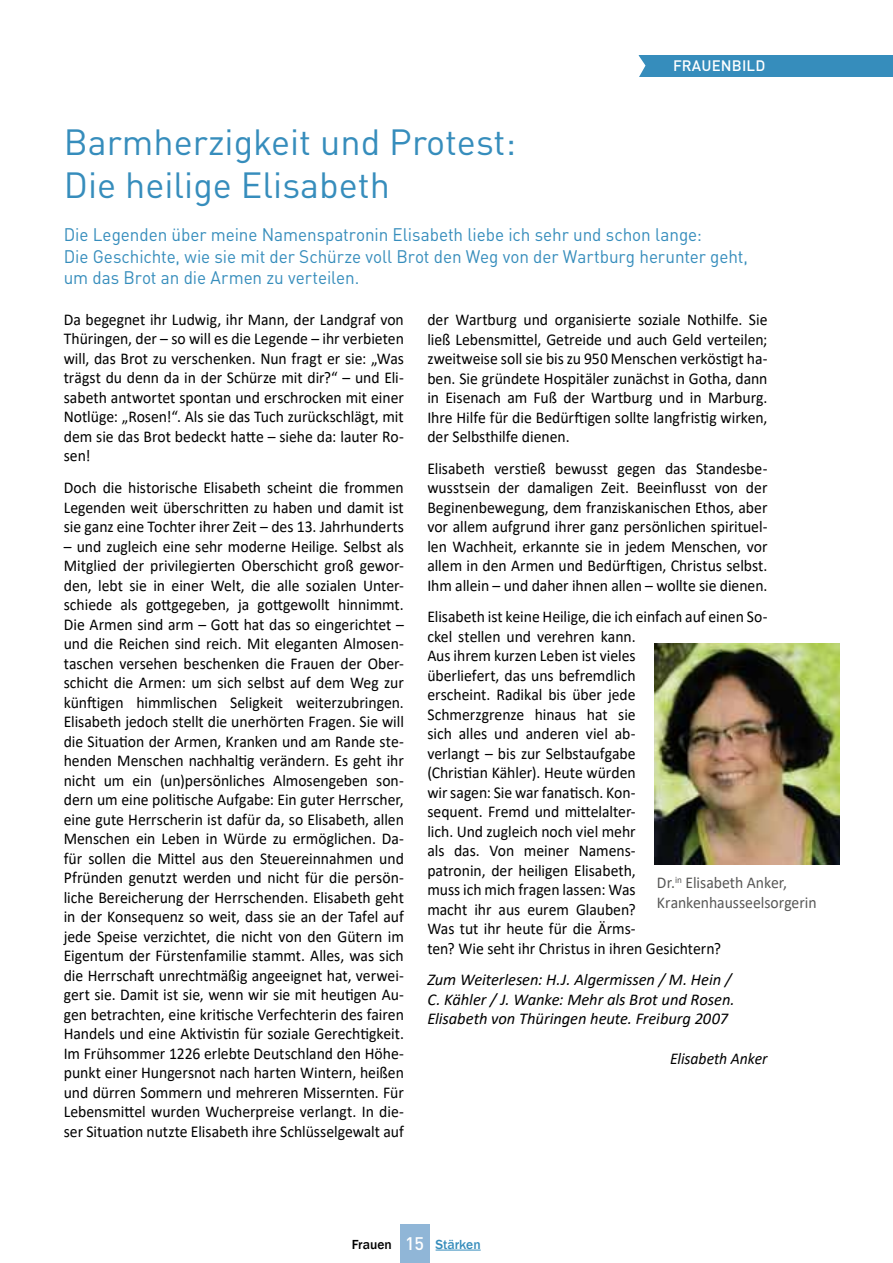
<style>
.page{position:relative;width:893px;height:1263px;background:#fff}
.page>*{position:absolute;margin:0;border:0;box-sizing:border-box;transform-origin:0 0}
.t1{font:36px/43.2px "DIN Pro";color:#368dbc}
.t2{font:18px/21.6px "DIN Pro";letter-spacing:-.005em;color:#368dbc;scale:.95 1}
.t3{font:16.5px/19.5px "Calibri";letter-spacing:-.005em;color:#000;text-align:justify;scale:.95 1}
.t4{font:italic 16.5px/19.5px "Calibri";letter-spacing:-.005em;color:#000}
.t5{font:16.5px/19.8px "Calibri";letter-spacing:-.005em;color:#575756;scale:.95 1}
.t6{font:italic 16.5px "Calibri";letter-spacing:-.005em;color:#000;scale:.95 1}
.t7{font:500 15px "DIN Pro";letter-spacing:.01em;color:#fff}
.t8{font:500 13.5px "Franklin Gothic";color:#368dbc}
.s1{color:#000}
.s2{font-family:"DIN Pro";font-size:18px;color:#fff}
</style>
<div class="page">
<div style="left:638px;top:55px;width:255px;height:22px;background:#368dbc"></div>
<img style="left:655px;top:644px;width:185px;height:220px">
<svg style="left:638px;top:55px;width:8px;height:22px"></svg>
<div style="left:400px;top:1225px;width:29px;height:38px;background:#90b6d7"></div>
<hr style="left:436px;top:1250px;width:45px;height:1px;background:#368dbc">
<h1 class="t1" style="left:64px;top:118px;width:454px">Barmherzigkeit und Protest:<br>Die heilige Elisabeth</h1>
<p class="t7" style="left:673px;top:54px;width:94px">FRAUENBILD</p>
<p class="t2" style="left:64px;top:223px;width:722px">Die Legenden über meine Namenspatronin Elisabeth liebe ich sehr und schon lange:<br>Die Geschichte, wie sie mit der Schürze voll Brot den Weg von der Wartburg herunter geht, um das Brot an die Armen zu verteilen.</p>
<p class="t3" style="left:64px;top:309px;width:360px">Da begegnet ihr Ludwig, ihr Mann, der Landgraf von Thüringen, der – so will es die Legende – ihr verbieten will, das Brot zu verschenken. Nun fragt er sie: „Was trägst du denn da in der Schürze mit dir?“ – und Eli&shy;sabeth antwortet spontan und erschrocken mit einer Notlüge: „Rosen!“. Als sie das Tuch zurückschlägt, mit dem sie das Brot bedeckt hatte – siehe da: lauter Ro&shy;sen!</p>
<p class="t3" style="left:64px;top:477px;width:359px">Doch die historische Elisabeth scheint die frommen Legenden weit überschritten zu haben und damit ist sie ganz eine Tochter ihrer Zeit – des 13. Jahrhunderts</p>
<p class="t3" style="left:64px;top:536px;width:360px">– und zugleich eine sehr moderne Heilige. Selbst als Mitglied der privilegierten Oberschicht groß gewor&shy;den, lebt sie in einer Welt, die alle sozialen Unter&shy;schiede als gottgegeben, ja gottgewollt hinnimmt.<br>Die Armen sind arm – Gott hat das so eingerichtet – und die Reichen sind reich. Mit eleganten Almosen&shy;taschen versehen beschenken die Frauen der Ober&shy;schicht die Armen: um sich selbst auf dem Weg zur künftigen himmlischen Seligkeit weiterzubringen.<br>Elisabeth jedoch stellt die unerhörten Fragen. Sie will die Situation der Armen, Kranken und am Rande ste&shy;henden Menschen nachhaltig verändern. Es geht ihr nicht um ein (un)persönliches Almosengeben son&shy;dern um eine politische Aufgabe: Ein guter Herrscher, eine gute Herrscherin ist dafür da, so Elisabeth, allen Menschen ein Leben in Würde zu ermöglichen. Da&shy;für sollen die Mittel aus den Steuereinnahmen und Pfründen genutzt werden und nicht für die persön&shy;liche Bereicherung der Herrschenden. Elisabeth geht in der Konsequenz so weit, dass sie an der Tafel auf jede Speise verzichtet, die nicht von den Gütern im Eigentum der Fürstenfamilie stammt. Alles, was sich die Herrschaft unrechtmäßig angeeignet hat, verwei&shy;gert sie. Damit ist sie, wenn wir sie mit heutigen Au&shy;gen betrachten, eine kritische Verfechterin des fairen Handels und eine Aktivistin für soziale Gerechtigkeit.<br>Im Frühsommer 1226 erlebte Deutschland den Höhe&shy;punkt einer Hungersnot nach harten Wintern, heißen und dürren Sommern und mehreren Missernten. Für Lebensmittel wurden Wucherpreise verlangt. In die&shy;ser Situation nutzte Elisabeth ihre Schlüsselgewalt auf</p>
<p class="t3" style="left:427px;top:309px;width:360px">der Wartburg und organisierte soziale Nothilfe. Sie ließ Lebensmittel, Getreide und auch Geld verteilen; zweitweise soll sie bis zu 950 Menschen verköstigt ha&shy;ben. Sie gründete Hospitäler zunächst in Gotha, dann in Eisenach am Fuß der Wartburg und in Marburg.<br>Ihre Hilfe für die Bedürftigen sollte langfristig wirken, der Selbsthilfe dienen.</p>
<p class="t3" style="left:427px;top:458px;width:360px">Elisabeth verstieß bewusst gegen das Standesbe&shy;wusstsein der damaligen Zeit. Beeinflusst von der Beginenbewegung, dem franziskanischen Ethos, aber vor allem aufgrund ihrer ganz persönlichen spirituel&shy;len Wachheit, erkannte sie in jedem Menschen, vor allem in den Armen und Bedürftigen, Christus selbst.<br>Ihm allein – und daher ihnen allen – wollte sie dienen.</p>
<p class="t3" style="left:427px;top:606px;width:360px;text-align:left">Elisabeth ist keine Heilige, die ich einfach auf einen So&shy;ckel stellen und verehren kann.<br>Aus ihrem kurzen Leben ist vieles<br>überliefert, das uns befremdlich<br>erscheint. Radikal bis über jede<br>Schmerzgrenze hinaus hat sie<br>sich alles und anderen viel ab-<br>verlangt – bis zur Selbstaufgabe<br>(Christian Kähler). Heute würden<br>wir sagen: Sie war fanatisch. Kon-<br>sequent. Fremd und mittelalter-<br>lich. Und zugleich noch viel mehr<br>als das. Von meiner Namens-<br>patronin, der heiligen Elisabeth,<br>muss ich mich fragen lassen: Was<br>macht ihr aus eurem Glauben?<br>Was tut ihr heute für die Ärms-<br>ten? Wie seht ihr Christus in ihren Gesichtern?</p>
<p class="t4" style="left:427px;top:969px;width:309px">Zum Weiterlesen: H.J. Algermissen / M. Hein /<br>C. Kähler / J. Wanke: Mehr als Brot und Rosen.<br>Elisabeth von Thüringen heute. Freiburg 2007</p>
<p class="t6" style="left:670px;top:1047px;width:104px">Elisabeth Anker</p>
<p class="t5" style="left:657px;top:872px;width:170px">Dr.<sup>in</sup> Elisabeth Anker,<br>Krankenhausseelsorgerin</p>
<p class="t8" style="left:352px;top:1236px;width:130px"><span class="s1">Frauen</span> <span class="s2">15</span> Stärken</p>
</div>
